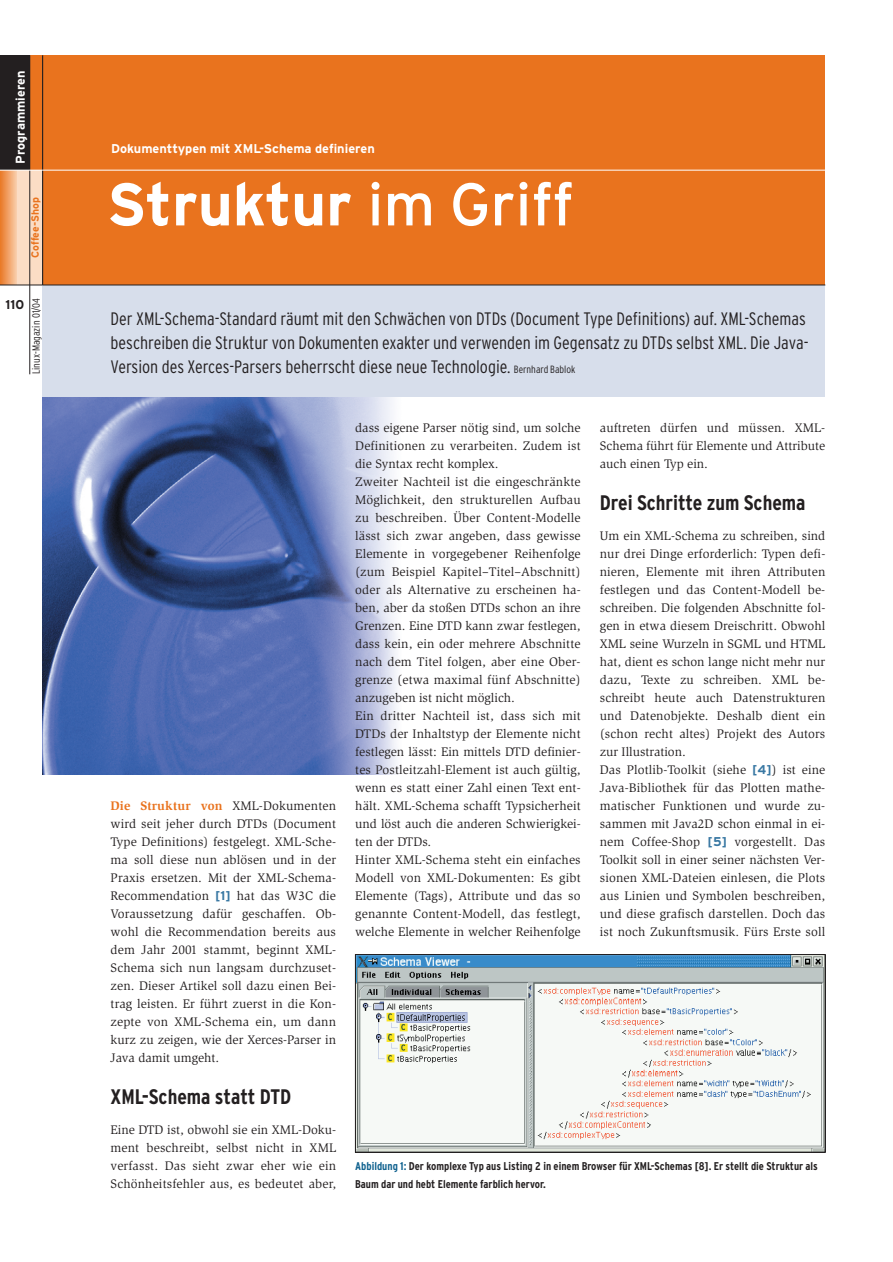
<style>
.page{position:relative;width:893px;height:1262px;background:#fff}
.page>*{position:absolute;margin:0;border:0;box-sizing:border-box;transform-origin:0 0}
.t1{font:700 60px "Interstate";color:#fff}
.t2{font:700 condensed 21px "Interstate";color:#231f20}
.t3{font:300 condensed 18px/24px "Interstate";color:#231f20}
.t4{font:12.75px/18px "Slimbach";letter-spacing:.01em;color:#231f20;text-align:justify}
.t5{font:700 12.75px "Interstate";color:#fff}
.t6{font:700 12.75px "Interstate";color:#231f20}
.t7{font:700 condensed 11.25px/18px "Interstate";color:#231f20}
.t8{font:300 condensed 10.5px "Interstate";color:#231f20}
.t9{font:700 10.5px "Interstate";letter-spacing:-.01em;color:#e9731e}
.s1{font-weight:400}
.s2{font-size:10.5px}
.s3{font-weight:700;color:#e9731e}
.s4{font-family:"Interstate";font-weight:700;color:#3978a3}
.s5{color:#0f618e}
</style>
<div class="page">
<img style="left:43px;top:396px;width:362px;height:378px">
<div style="left:43px;top:285px;width:782px;height:111px;background:#d7deeb"></div>
<div style="left:43px;top:55px;width:782px;height:230px;background:#e9731e"></div>
<hr style="left:43px;top:285px;width:782px;height:1px;background:#231f20">
<div style="left:0;top:55px;width:43px;height:230px;background:#e9731e"></div>
<div style="left:0;top:55px;width:30px;height:115px;background:#231f20"></div>
<svg style="left:0;top:171px;width:17px;height:114px;background:#f0a268"></svg>
<div style="left:17px;top:170px;width:26px;height:115px;background:#fbddc5"></div>
<hr style="left:30px;top:55px;width:1px;height:319px;background:#231f20">
<hr style="left:42px;top:55px;width:1px;height:230px;background:#231f20">
<hr style="left:0;top:285px;width:43px;height:1px;background:#231f20">
<hr style="left:0;top:170px;width:43px;height:1px;background:#fff">
<hr style="left:43px;top:170px;width:782px;height:1px;background:#fff">
<img style="left:357px;top:956px;width:466px;height:194px">
<div style="left:355px;top:954px;width:470px;height:198px;border:1px solid #231f20"></div>
<p class="t5" style="left:15px;top:164px;width:94px;rotate:-90deg">Programmieren</p>
<p class="t9" style="left:31px;top:257px;width:61px;rotate:-90deg">Coffee-Shop</p>
<p class="t6" style="left:6px;top:300px;width:20px">110</p>
<p class="t8" style="left:32px;top:374px;width:77px;rotate:-90deg">Linux-Magazin 01/04</p>
<p class="t5" style="left:111px;top:144px;width:265px">Dokumenttypen mit XML-Schema definieren</p>
<h1 class="t1" style="left:107px;top:182px;width:468px">Struktur <span class="s1">im Griff</span></h1>
<p class="t3" style="left:111px;top:308px;width:699px">Der XML-Schema-Standard räumt mit den Schwächen von DTDs (Document Type Definitions) auf. XML-Schemas beschreiben die Struktur von Dokumenten exakter und verwenden im Gegensatz zu DTDs selbst XML. Die Java-<br>Version des Xerces-Parsers beherrscht diese neue Technologie. <span class="s2">Bernhard Bablok</span></p>
<p class="t4" style="left:111px;top:798px;width:227px"><span class="s3">Die Struktur von</span> XML-Dokumenten wird seit jeher durch DTDs (Document Type Definitions) festgelegt. XML-Sche&shy;ma soll diese nun ablösen und in der Praxis ersetzen. Mit der XML-Schema-Recommendation <span class="s4">[1]</span> hat das W3C die Voraussetzung dafür geschaffen. Ob&shy;wohl die Recommendation bereits aus dem Jahr 2001 stammt, beginnt XML-Schema sich nun langsam durchzuset&shy;zen. Dieser Artikel soll dazu einen Bei&shy;trag leisten. Er führt zuerst in die Kon&shy;zepte von XML-Schema ein, um dann kurz zu zeigen, wie der Xerces-Parser in Java damit umgeht.</p>
<h2 class="t2" style="left:111px;top:1089px;width:182px">XML-Schema statt DTD</h2>
<p class="t4" style="left:111px;top:1122px;width:227px">Eine DTD ist, obwohl sie ein XML-Doku&shy;ment beschreibt, selbst nicht in XML verfasst. Das sieht zwar eher wie ein Schönheitsfehler aus, es bedeutet aber,</p>
<p class="t4" style="left:355px;top:420px;width:227px;text-align:left">dass eigene Parser nötig sind, um solche Definitionen zu verarbeiten. Zudem ist die Syntax recht komplex.<br>Zweiter Nachteil ist die eingeschränkte Möglichkeit, den strukturellen Aufbau zu beschreiben. Über Content-Modelle lässt sich zwar angeben, dass gewisse Elemente in vorgegebener Reihenfolge (zum Beispiel Kapitel–Titel–Abschnitt) oder als Alternative zu erscheinen ha&shy;ben, aber da stoßen DTDs schon an ihre Grenzen. Eine DTD kann zwar festlegen, dass kein, ein oder mehrere Abschnitte nach dem Titel folgen, aber eine Ober&shy;grenze (etwa maximal fünf Abschnitte) anzugeben ist nicht möglich.<br>Ein dritter Nachteil ist, dass sich mit DTDs der Inhaltstyp der Elemente nicht festlegen lässt: Ein mittels DTD definier&shy;tes Postleitzahl-Element ist auch gültig, wenn es statt einer Zahl einen Text ent&shy;hält. XML-Schema schafft Typsicherheit und löst auch die anderen Schwierigkei&shy;ten der DTDs.<br>Hinter XML-Schema steht ein einfaches Modell von XML-Dokumenten: Es gibt Elemente (Tags), Attribute und das so genannte Content-Modell, das festlegt, welche Elemente in welcher Reihenfolge</p>
<p class="t4" style="left:600px;top:420px;width:227px">auftreten dürfen und müssen. XML-Schema führt für Elemente und Attribute auch einen Typ ein.</p>
<h2 class="t2" style="left:600px;top:495px;width:207px">Drei Schritte zum Schema</h2>
<p class="t4" style="left:600px;top:528px;width:227px;text-align:left">Um ein XML-Schema zu schreiben, sind nur drei Dinge erforderlich: Typen defi&shy;nieren, Elemente mit ihren Attributen festlegen und das Content-Modell be&shy;schreiben. Die folgenden Abschnitte fol&shy;gen in etwa diesem Dreischritt. Obwohl XML seine Wurzeln in SGML und HTML hat, dient es schon lange nicht mehr nur dazu, Texte zu schreiben. XML be&shy;schreibt heute auch Datenstrukturen und Datenobjekte. Deshalb dient ein (schon recht altes) Projekt des Autors zur Illustration.<br>Das Plotlib-Toolkit (siehe <span class="s4">[4]</span>) ist eine Java-Bibliothek für das Plotten mathe&shy;matischer Funktionen und wurde zu&shy;sammen mit Java2D schon einmal in ei&shy;nem Coffee-Shop <span class="s4">[5]</span> vorgestellt. Das Toolkit soll in einer seiner nächsten Ver&shy;sionen XML-Dateien einlesen, die Plots aus Linien und Symbolen beschreiben, und diese grafisch darstellen. Doch das ist noch Zukunftsmusik. Fürs Erste soll</p>
<p class="t7" style="left:355px;top:1158px;width:464px"><span class="s5">Abbildung 1:</span> Der komplexe Typ aus Listing 2 in einem Browser für XML-Schemas [8]. Er stellt die Struktur als<br>Baum dar und hebt Elemente farblich hervor.</p>
</div>
